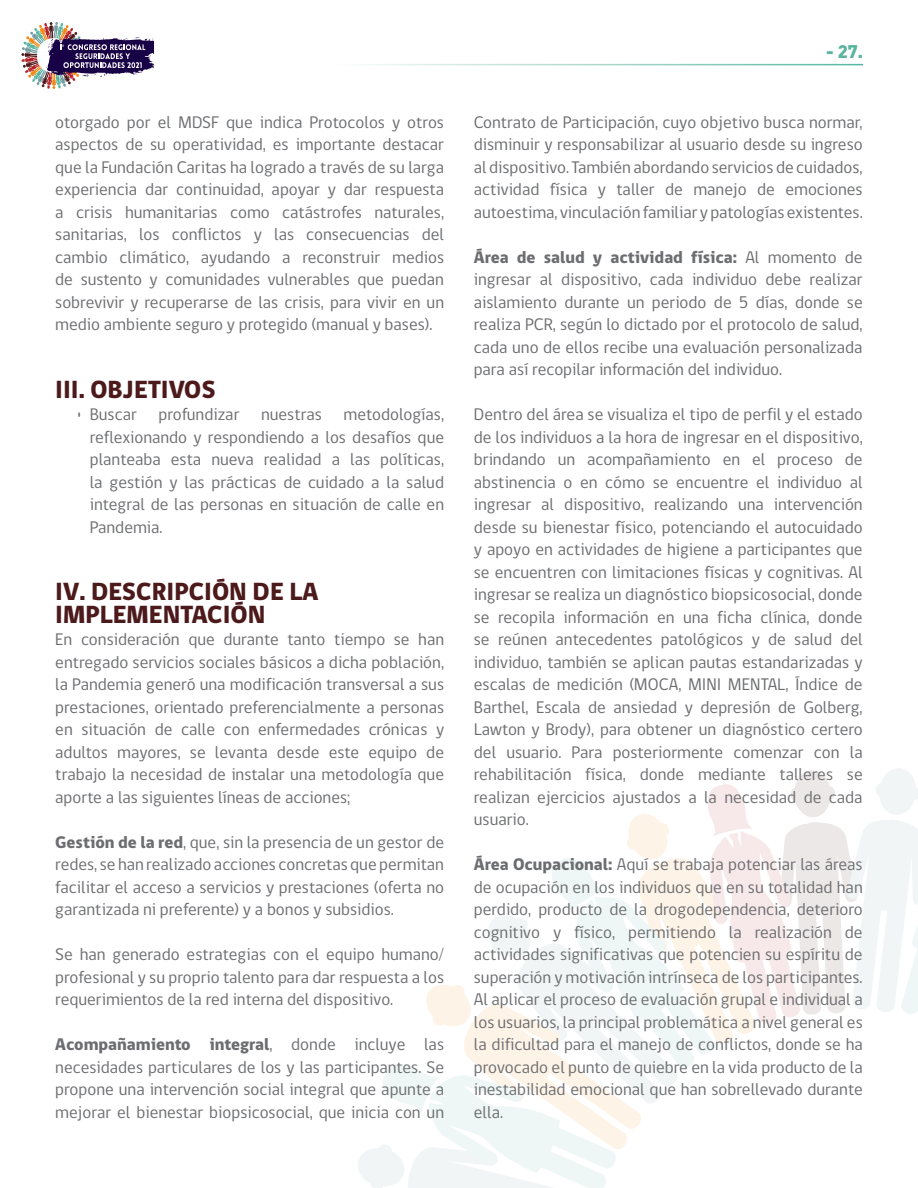
<style>
.page{position:relative;width:918px;height:1188px;background:#fff}
.page>*{position:absolute;margin:0;border:0;box-sizing:border-box;transform-origin:0 0}
.TITULOS{font:800 25.5px/22.5px "gob CL";color:#4d1a1c}
.t1{font:900 18px "DIN";color:#59b59e}
.TEXTO{font:17.25px/22.5px "gob CL";color:#6c6d70;text-align:justify}
.PUNTEO{font:17.25px/22.5px "gob CL";color:#6c6d70;text-align:justify}
.s1{font-weight:800}
</style>
<div class="page">
<svg style="left:21px;top:22px;width:133px;height:67px"></svg>
<svg style="left:358px;top:768px;width:560px;height:420px"></svg>
<p class="TEXTO" style="left:55px;top:111px;width:390px">otorgado por el MDSF que indica Protocolos y otros aspectos de su operatividad, es importante destacar que la Fundación Caritas ha logrado a través de su larga experiencia dar continuidad, apoyar y dar respuesta a crisis humanitarias como catástrofes naturales, sanitarias, los conflictos y las consecuencias del cambio climático, ayudando a reconstruir medios de sustento y comunidades vulnerables que puedan sobrevivir y recuperarse de las crisis, para vivir en un medio ambiente seguro y protegido (manual y bases).</p>
<p class="TITULOS" style="left:55px;top:379px;width:162px">III. OBJETIVOS</p>
<p class="PUNTEO" style="left:76px;top:404px;width:165px">• Buscar profundizar</p>
<p class="PUNTEO" style="left:261px;top:404px;width:62px">nuestras</p>
<p class="PUNTEO" style="left:90px;top:404px;width:356px;text-indent:254px">metodologías, reflexionando y respondiendo a los desafíos que planteaba esta nueva realidad a las políticas, la gestión y las prácticas de cuidado a la salud integral de las personas en situación de calle en Pandemia.</p>
<p class="TITULOS" style="left:55px;top:581px;width:265px">IV. DESCRIPCIÓN DE LA<br>IMPLEMENTACIÓN</p>
<p class="TEXTO" style="left:55px;top:629px;width:390px">En consideración que durante tanto tiempo se han entregado servicios sociales básicos a dicha población, la Pandemia generó una modificación transversal a sus prestaciones, orientado preferencialmente a personas en situación de calle con enfermedades crónicas y adultos mayores, se levanta desde este equipo de trabajo la necesidad de instalar una metodología que aporte a las siguientes líneas de acciones;</p>
<p class="TEXTO" style="left:55px;top:831px;width:390px"><span class="s1">Gestión de la red</span>, que, sin la presencia de un gestor de redes, se han realizado acciones concretas que permitan facilitar el acceso a servicios y prestaciones (oferta no garantizada ni preferente) y a bonos y subsidios.</p>
<p class="TEXTO" style="left:55px;top:944px;width:390px">Se han generado estrategias con el equipo humano/ profesional y su proprio talento para dar respuesta a los requerimientos de la red interna del dispositivo.</p>
<p class="TEXTO" style="left:55px;top:1034px;width:390px"><span class="s1">Acompañamiento integral</span>, donde incluye las necesidades particulares de los y las participantes. Se propone una intervención social integral que apunte a mejorar el bienestar biopsicosocial, que inicia con un</p>
<p class="t1" style="left:826px;top:39px;width:38px">- 27.</p>
<p class="TEXTO" style="left:474px;top:111px;width:390px">Contrato de Participación, cuyo objetivo busca normar, disminuir y responsabilizar al usuario desde su ingreso al dispositivo. También abordando servicios de cuidados, actividad física y taller de manejo de emociones autoestima, vinculación familiar y patologías existentes.</p>
<p class="TEXTO" style="left:474px;top:246px;width:390px"><span class="s1">Área de salud y actividad física:</span> Al momento de ingresar al dispositivo, cada individuo debe realizar aislamiento durante un periodo de 5 días, donde se realiza PCR, según lo dictado por el protocolo de salud, cada uno de ellos recibe una evaluación personalizada para así recopilar información del individuo.</p>
<p class="TEXTO" style="left:474px;top:404px;width:390px">Dentro del área se visualiza el tipo de perfil y el estado de los individuos a la hora de ingresar en el dispositivo, brindando un acompañamiento en el proceso de abstinencia o en cómo se encuentre el individuo al ingresar al dispositivo, realizando una intervención desde su bienestar físico, potenciando el autocuidado y apoyo en actividades de higiene a participantes que se encuentren con limitaciones físicas y cognitivas. Al ingresar se realiza un diagnóstico biopsicosocial, donde se recopila información en una ficha clínica, donde se reúnen antecedentes patológicos y de salud del individuo, también se aplican pautas estandarizadas y escalas de medición (MOCA, MINI MENTAL, Índice de Barthel, Escala de ansiedad y depresión de Golberg, Lawton y Brody), para obtener un diagnóstico certero del usuario. Para posteriormente comenzar con la rehabilitación física, donde mediante talleres se realizan ejercicios ajustados a la necesidad de cada usuario.</p>
<p class="TEXTO" style="left:474px;top:854px;width:390px"><span class="s1">Área Ocupacional:</span> Aquí se trabaja potenciar las áreas de ocupación en los individuos que en su totalidad han perdido, producto de la drogodependencia, deterioro cognitivo y físico, permitiendo la realización de actividades significativas que potencien su espíritu de superación y motivación intrínseca de los participantes.<br>Al aplicar el proceso de evaluación grupal e individual a los usuarios, la principal problemática a nivel general es la dificultad para el manejo de conflictos, donde se ha provocado el punto de quiebre en la vida producto de la inestabilidad emocional que han sobrellevado durante ella.</p>
</div>
